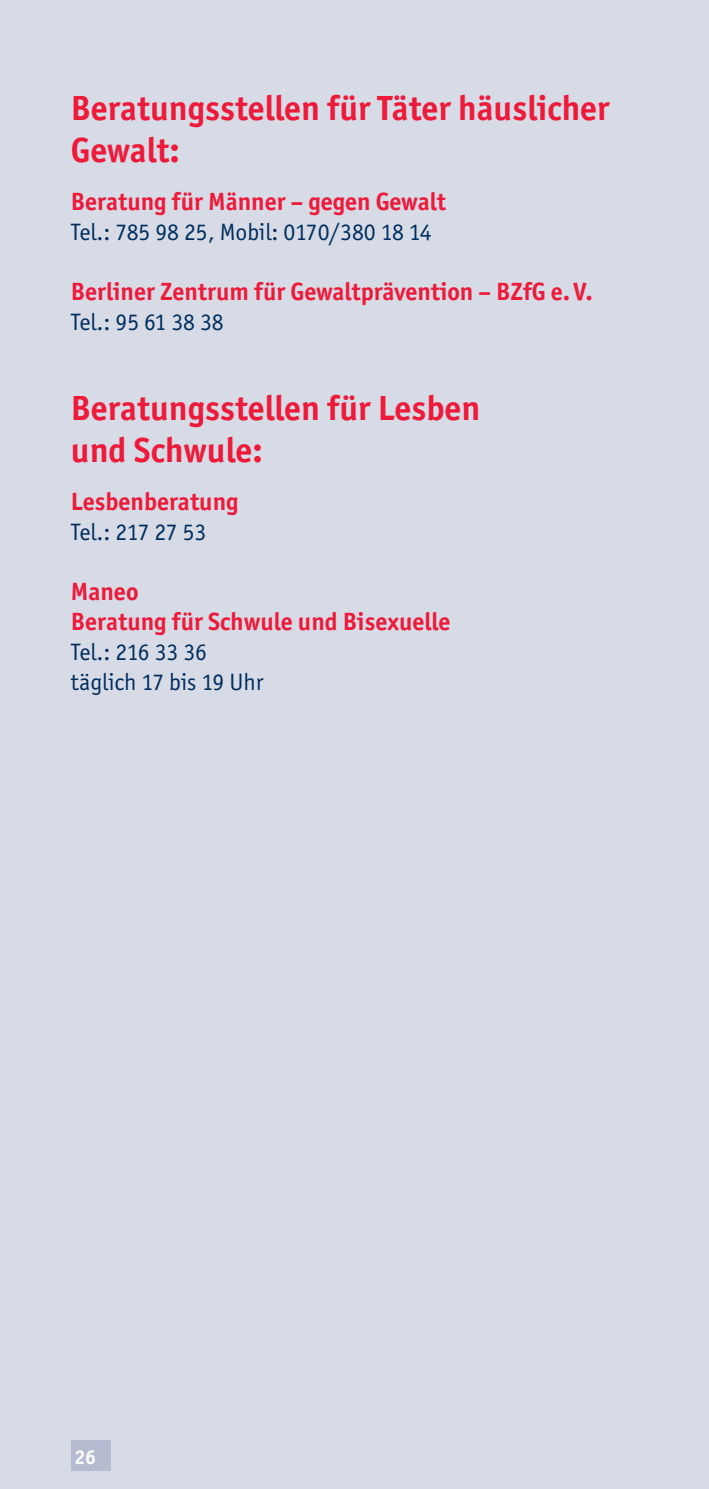
<style>
.page{position:relative;width:709px;height:1489px;background:#fff}
.page>*{position:absolute;margin:0;border:0;box-sizing:border-box;transform-origin:0 0}
.t1{font:700 35px/42px "Officina Sans ITC";color:#ed1a3a}
.t2{font:700 25px/30px "Officina Sans ITC";color:#ed1a3a}
.t3{font:23.75px/30px "Officina Sans ITC Boo";color:#002e5e}
.t4{font:23.75px "Officina Sans ITC Boo";letter-spacing:-.02em;color:#002e5e}
.t5{font:700 20px "Officina Sans ITC";color:#fff}
</style>
<div class="page">
<div style="left:0;top:0;width:709px;height:1488px;background:#d7dbe6"></div>
<div style="left:71px;top:1440px;width:40px;height:30px;background:#b5bcd1"></div>
<h1 class="t1" style="left:71px;top:87px;width:540px">Beratungsstellen für Täter häuslicher<br>Gewalt:</h1>
<p class="t2" style="left:71px;top:186px;width:377px">Beratung für Männer – gegen Gewalt</p>
<p class="t3" style="left:71px;top:217px;width:362px">Tel.: 785 98 25, Mobil: 0170/380 18 14</p>
<p class="t2" style="left:71px;top:276px;width:523px">Berliner Zentrum für Gewaltprävention – BZfG e.V.</p>
<p class="t3" style="left:71px;top:307px;width:154px">Tel.: 95 61 38 38</p>
<h1 class="t1" style="left:71px;top:387px;width:411px">Beratungsstellen für Lesben und Schwule:</h1>
<p class="t2" style="left:71px;top:486px;width:169px">Lesbenberatung</p>
<p class="t4" style="left:71px;top:518px;width:137px">Tel.: 217 27 53</p>
<p class="t2" style="left:71px;top:576px;width:381px">Maneo<br>Beratung für Schwule und Bisexuelle</p>
<p class="t3" style="left:71px;top:637px;width:194px">Tel.: 216 33 36 täglich 17 bis 19 Uhr</p>
<p class="t5" style="left:74px;top:1444px;width:23px">26</p>
</div>
